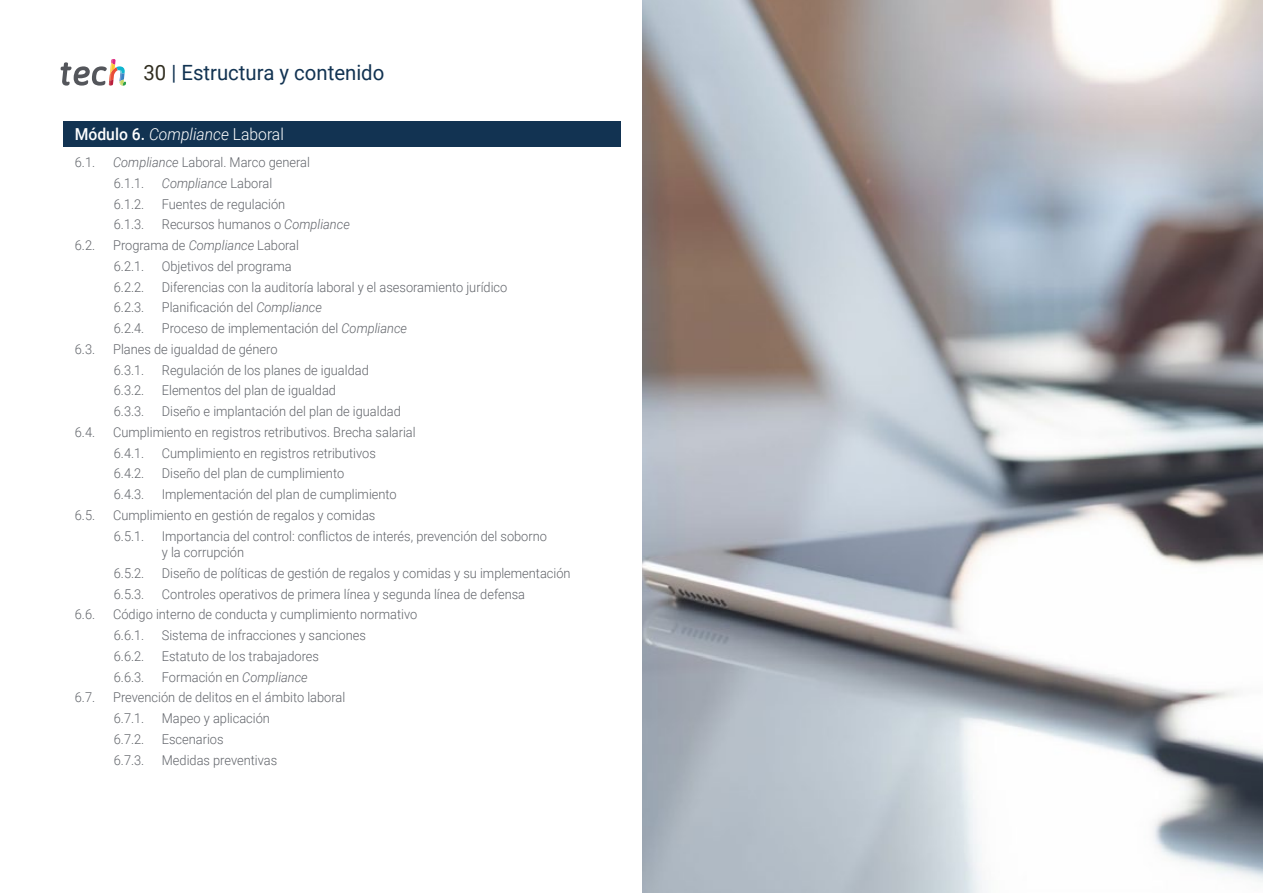
<style>
.page{position:relative;width:1263px;height:893px;background:#fff}
.page>*{position:absolute;margin:0;border:0;box-sizing:border-box;transform-origin:0 0}
.t1{font:21px "Roboto";color:#123352}
.t2{font:italic 300 16.5px "Roboto";color:#fff;scale:.95 1}
.t3{font:300 13.5px/20.7px "Roboto";color:#61646a;scale:.95 1}
.t4{font:italic 300 13.5px "Roboto";color:#61646a;scale:.95 1}
.s1{color:#312e20}
.s2{font-weight:500;font-style:normal}
.s3{font-style:normal}
.s4{font-style:italic}
</style>
<div class="page">
<div style="left:64px;top:121px;width:557px;height:25px;background:#123352"></div>
<img style="left:642px;top:0;width:621px;height:893px">
<svg style="left:61px;top:59px;width:65px;height:27px"></svg>
<h1 class="t1" style="left:144px;top:57px;width:242px"><span class="s1">30</span> | Estructura y contenido</h1>
<p class="t2" style="left:75px;top:123px;width:222px"><span class="s2">Módulo 6.</span> Compliance <span class="s3">Laboral</span></p>
<p class="t3" style="left:75px;top:151px;width:23px">6.1.</p>
<p class="t3" style="left:113px;top:151px;width:209px"><span class="s4">Compliance</span> Laboral. Marco general<br>6.1.1.</p>
<p class="t4" style="left:162px;top:174px;width:118px">Compliance <span class="s3">Laboral</span></p>
<p class="t3" style="left:114px;top:193px;width:34px">6.1.2.</p>
<p class="t3" style="left:162px;top:193px;width:131px">Fuentes de regulación</p>
<p class="t3" style="left:114px;top:214px;width:34px">6.1.3.</p>
<p class="t3" style="left:162px;top:214px;width:199px">Recursos humanos o <span class="s4">Compliance</span></p>
<p class="t3" style="left:75px;top:234px;width:23px">6.2.</p>
<p class="t3" style="left:113px;top:234px;width:197px">Programa de <span class="s4">Compliance</span> Laboral<br>6.2.1.</p>
<p class="t3" style="left:162px;top:255px;width:138px">Objetivos del programa</p>
<p class="t3" style="left:114px;top:276px;width:34px">6.2.2.</p>
<p class="t3" style="left:162px;top:276px;width:365px">Diferencias con la auditoría laboral y el asesoramiento jurídico</p>
<p class="t3" style="left:114px;top:297px;width:34px">6.2.3.</p>
<p class="t3" style="left:162px;top:297px;width:170px">Planificación del <span class="s4">Compliance</span></p>
<p class="t3" style="left:114px;top:317px;width:34px">6.2.4.</p>
<p class="t3" style="left:162px;top:317px;width:260px">Proceso de implementación del <span class="s4">Compliance</span></p>
<p class="t3" style="left:75px;top:338px;width:23px">6.3.</p>
<p class="t3" style="left:113px;top:338px;width:175px">Planes de igualdad de género<br>6.3.1.</p>
<p class="t3" style="left:162px;top:359px;width:219px">Regulación de los planes de igualdad</p>
<p class="t3" style="left:114px;top:380px;width:34px">6.3.2.</p>
<p class="t3" style="left:162px;top:380px;width:185px">Elementos del plan de igualdad</p>
<p class="t3" style="left:114px;top:400px;width:34px">6.3.3.</p>
<p class="t3" style="left:162px;top:400px;width:253px">Diseño e implantación del plan de igualdad</p>
<p class="t3" style="left:75px;top:421px;width:23px">6.4.</p>
<p class="t3" style="left:113px;top:421px;width:320px">Cumplimiento en registros retributivos. Brecha salarial<br>6.4.1.</p>
<p class="t3" style="left:162px;top:442px;width:227px">Cumplimiento en registros retributivos</p>
<p class="t3" style="left:114px;top:463px;width:34px">6.4.2.</p>
<p class="t3" style="left:162px;top:463px;width:193px">Diseño del plan de cumplimiento</p>
<p class="t3" style="left:114px;top:483px;width:34px">6.4.3.</p>
<p class="t3" style="left:162px;top:483px;width:249px">Implementación del plan de cumplimiento</p>
<p class="t3" style="left:75px;top:504px;width:23px">6.5.</p>
<p class="t3" style="left:113px;top:504px;width:278px">Cumplimiento en gestión de regalos y comidas<br>6.5.1.</p>
<p class="t3" style="left:162px;top:527px;width:407px;line-height:16.5px">Importancia del control: conflictos de interés, prevención del soborno y la corrupción</p>
<p class="t3" style="left:114px;top:562px;width:34px">6.5.2.</p>
<p class="t3" style="left:162px;top:562px;width:432px">Diseño de políticas de gestión de regalos y comidas y su implementación</p>
<p class="t3" style="left:114px;top:583px;width:34px">6.5.3.</p>
<p class="t3" style="left:162px;top:583px;width:384px">Controles operativos de primera línea y segunda línea de defensa</p>
<p class="t3" style="left:75px;top:604px;width:23px">6.6.</p>
<p class="t3" style="left:113px;top:604px;width:322px">Código interno de conducta y cumplimiento normativo<br>6.6.1.</p>
<p class="t3" style="left:162px;top:624px;width:216px">Sistema de infracciones y sanciones</p>
<p class="t3" style="left:114px;top:645px;width:34px">6.6.2.</p>
<p class="t3" style="left:162px;top:645px;width:167px">Estatuto de los trabajadores</p>
<p class="t3" style="left:114px;top:666px;width:34px">6.6.3.</p>
<p class="t3" style="left:162px;top:666px;width:155px">Formación en <span class="s4">Compliance</span></p>
<p class="t3" style="left:75px;top:687px;width:23px">6.7.</p>
<p class="t3" style="left:113px;top:687px;width:246px">Prevención de delitos en el ámbito laboral<br>6.7.1.</p>
<p class="t3" style="left:162px;top:707px;width:115px">Mapeo y aplicación</p>
<p class="t3" style="left:114px;top:728px;width:34px">6.7.2.</p>
<p class="t3" style="left:162px;top:728px;width:67px">Escenarios</p>
<p class="t3" style="left:114px;top:749px;width:34px">6.7.3.</p>
<p class="t3" style="left:162px;top:749px;width:123px">Medidas preventivas</p>
</div>
